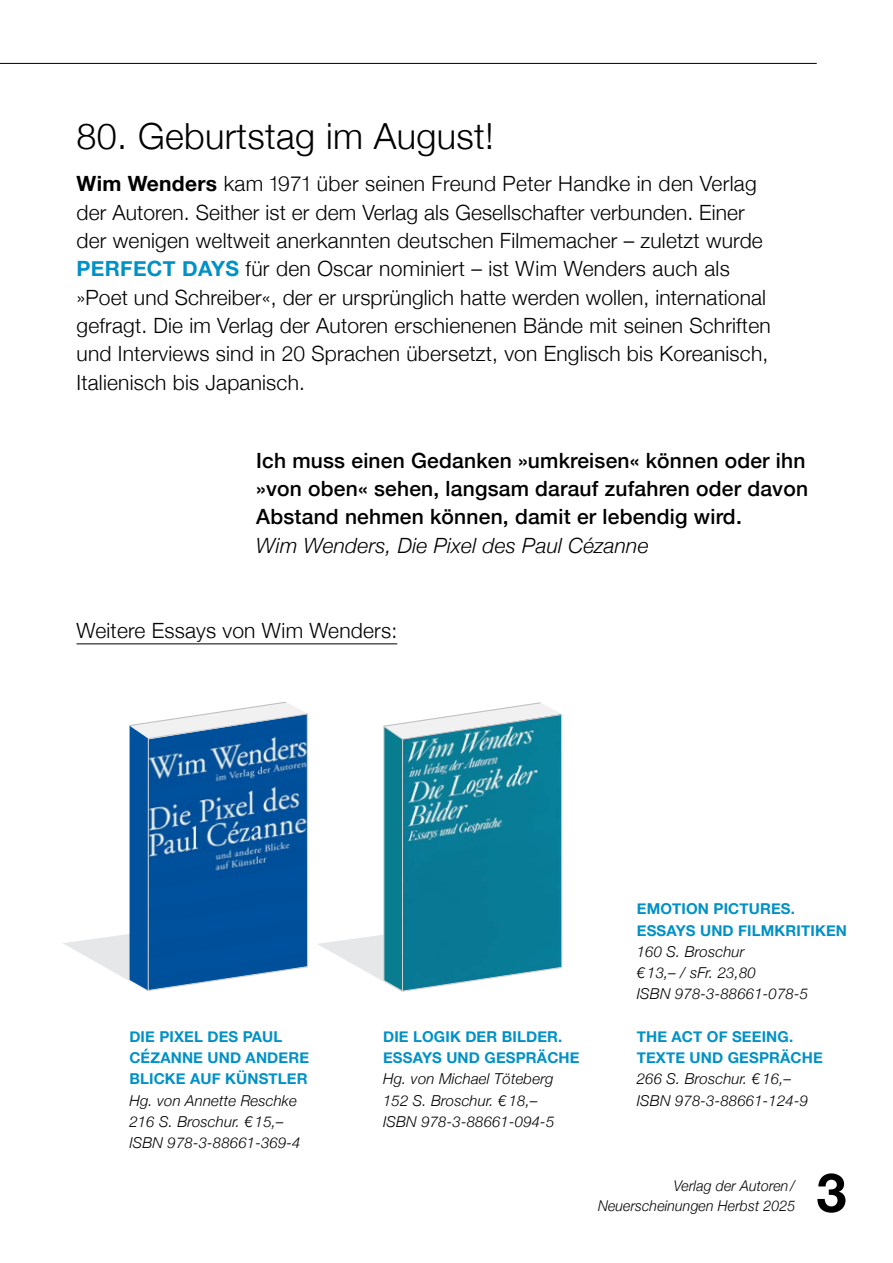
<style>
.page{position:relative;width:893px;height:1263px;background:#fff}
.page>*{position:absolute;margin:0;border:0;box-sizing:border-box;transform-origin:0 0}
.t1{font:700 54px "Helvetica Neue LT Std";color:#000}
.t2{font:300 36px "Helvetica Neue";letter-spacing:.01em;color:#000}
.t3{font:300 21px/28.3px "Helvetica Neue";letter-spacing:.01em;color:#000}
.t4{font:500 21px/28.3px "Helvetica Neue";letter-spacing:.01em;color:#000}
.t5{font:italic 300 21px "Helvetica Neue";letter-spacing:.01em;color:#000}
.t6{font:italic 300 15px/21.3px "Helvetica Neue";letter-spacing:.01em;color:#000}
.t7{font:700 15px/21px "Helvetica Neue";letter-spacing:.01em;color:#0091c7}
.t8{font:italic 300 14.85px/20.7px "Helvetica Neue";letter-spacing:.01em;color:#000;text-align:right;scale:.95 1}
.s1{font-weight:700}
.s2{font-weight:700;color:#0091c7}
</style>
<div class="page">
<svg style="left:63px;top:701px;width:245px;height:290px"></svg>
<hr style="left:0;top:63px;width:816px;height:1px;background:#000">
<svg style="left:318px;top:702px;width:245px;height:290px"></svg>
<hr style="left:77px;top:643px;width:320px;height:1px;background:#000">
<h2 class="t2" style="left:77px;top:107px;width:419px">80. Geburtstag im August!</h2>
<p class="t3" style="left:77px;top:168px;width:696px"><span class="s1">Wim Wenders</span> kam 1971 über seinen Freund Peter Handke in den Verlag der Autoren. Seither ist er dem Verlag als Gesellschafter verbunden. Einer der wenigen weltweit anerkannten deutschen Filmemacher – zuletzt wurde <span class="s2">PERFECT DAYS</span> für den Oscar nominiert – ist Wim Wenders auch als »Poet und Schreiber«, der er ursprünglich hatte werden wollen, international gefragt. Die im Verlag der Autoren erschienenen Bände mit seinen Schriften und Interviews sind in 20 Sprachen übersetzt, von Englisch bis Koreanisch, Italienisch bis Japanisch.</p>
<p class="t4" style="left:256px;top:444px;width:553px">Ich muss einen Gedanken »umkreisen« können oder ihn »von oben« sehen, langsam darauf zufahren oder davon<br>Abstand nehmen können, damit er lebendig wird.</p>
<p class="t5" style="left:256px;top:529px;width:394px">Wim Wenders, Die Pixel des Paul Cézanne</p>
<p class="t3" style="left:77px;top:615px;width:322px">Weitere Essays von Wim Wenders:</p>
<p class="t7" style="left:129px;top:1026px;width:181px">DIE PIXEL DES PAUL<br>CÉZANNE UND ANDERE<br>BLICKE AUF KÜNSTLER</p>
<p class="t6" style="left:129px;top:1089px;width:173px">Hg. von Annette Reschke<br>216 S. Broschur. € 15,–<br>ISBN 978-3-88661-369-4</p>
<p class="t7" style="left:383px;top:1026px;width:198px">DIE LOGIK DER BILDER.<br>ESSAYS UND GESPRÄCHE</p>
<p class="t6" style="left:383px;top:1067px;width:173px">Hg. von Michael Töteberg<br>152 S. Broschur. € 18,–<br>ISBN 978-3-88661-094-5</p>
<p class="t7" style="left:637px;top:899px;width:212px">EMOTION PICTURES.<br>ESSAYS UND FILMKRITIKEN</p>
<p class="t6" style="left:637px;top:940px;width:173px">160 S. Broschur<br>€ 13,– / sFr. 23,80<br>ISBN 978-3-88661-078-5</p>
<p class="t7" style="left:637px;top:1026px;width:188px">THE ACT OF SEEING.<br>TEXTE UND GESPRÄCHE</p>
<p class="t6" style="left:637px;top:1067px;width:173px">266 S. Broschur. € 16,–<br>ISBN 978-3-88661-124-9</p>
<p class="t8" style="left:598px;top:1174px;width:209px">Verlag der Autoren /<br>Neuerscheinungen Herbst 2025</p>
<h1 class="t1" style="left:816px;top:1159px;width:32px">3</h1>
</div>
